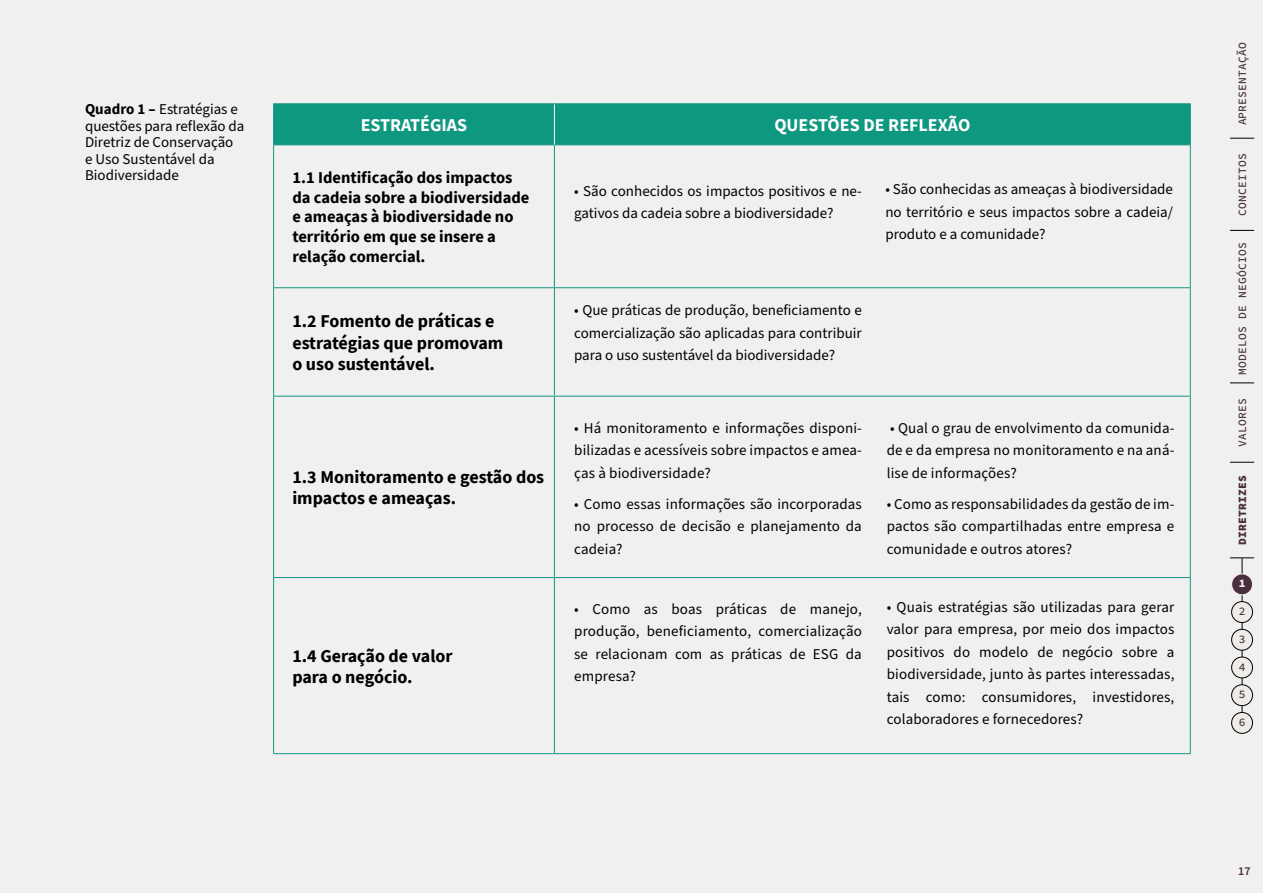
<style>
.page{position:relative;width:1263px;height:893px;background:#f0f0f0}
.page>*{position:absolute;margin:0;border:0;box-sizing:border-box;transform-origin:0 0}
.t1{font:700 18px/21.6px "Source Sans Pro";color:#000}
.t2{font:700 18px "Source Sans Pro";color:#fff}
.t3{font:700 16.5px/19.8px "Source Sans Pro";color:#000}
.t4{font:15px/22.5px "Source Sans Pro";color:#000;text-align:justify}
.t5{font:600 12px "Source Sans Pro";color:#4a2e40}
.t6{font:11.25px "Source Code Variable";letter-spacing:.02em;color:#4a2f40}
.t7{font:11.25px "Source Code Variable";color:#fcede2}
.s1{font-weight:700}
</style>
<div class="page">
<div style="left:274px;top:104px;width:916px;height:40px;background:#0e9880"></div>
<hr style="left:554px;top:145px;width:1px;height:142px;background:#179780">
<hr style="left:273px;top:287px;width:281px;height:1px;background:#179780">
<hr style="left:554px;top:287px;width:637px;height:1px;background:#179780">
<hr style="left:554px;top:288px;width:1px;height:108px;background:#179780">
<hr style="left:273px;top:396px;width:281px;height:1px;background:#179780">
<hr style="left:554px;top:396px;width:637px;height:1px;background:#179780">
<hr style="left:554px;top:397px;width:1px;height:180px;background:#179780">
<hr style="left:273px;top:577px;width:281px;height:1px;background:#179780">
<hr style="left:554px;top:577px;width:637px;height:1px;background:#179780">
<hr style="left:554px;top:578px;width:1px;height:175px;background:#179780">
<hr style="left:273px;top:144px;width:281px;height:1px;background:#179780">
<hr style="left:554px;top:144px;width:637px;height:1px;background:#179780">
<hr style="left:554px;top:104px;width:1px;height:40px;background:#fff">
<hr style="left:273px;top:103px;width:281px;height:1px;background:#179780">
<hr style="left:273px;top:104px;width:1px;height:40px;background:#179780">
<hr style="left:554px;top:103px;width:637px;height:1px;background:#179780">
<hr style="left:1190px;top:104px;width:1px;height:40px;background:#179780">
<hr style="left:273px;top:145px;width:1px;height:142px;background:#179780">
<hr style="left:1190px;top:145px;width:1px;height:142px;background:#179780">
<hr style="left:273px;top:288px;width:1px;height:108px;background:#179780">
<hr style="left:1190px;top:288px;width:1px;height:108px;background:#179780">
<hr style="left:273px;top:397px;width:1px;height:180px;background:#179780">
<hr style="left:1190px;top:397px;width:1px;height:180px;background:#179780">
<hr style="left:273px;top:578px;width:1px;height:175px;background:#179780">
<hr style="left:1190px;top:578px;width:1px;height:175px;background:#179780">
<hr style="left:273px;top:753px;width:281px;height:1px;background:#179780">
<hr style="left:554px;top:753px;width:637px;height:1px;background:#179780">
<svg style="left:1230px;top:138px;width:24px;height:1px"></svg>
<svg style="left:1230px;top:230px;width:24px;height:1px"></svg>
<svg style="left:1230px;top:383px;width:24px;height:1px"></svg>
<svg style="left:1230px;top:462px;width:24px;height:1px"></svg>
<svg style="left:1230px;top:558px;width:24px;height:1px"></svg>
<hr style="left:1242px;top:558px;width:1px;height:165px;background:#000">
<div style="left:1231px;top:602px;width:21px;height:20px;background:#efece8;border-radius:50%"></div>
<div style="left:1231px;top:601px;width:22px;height:22px;border:1px solid #000;border-radius:50%"></div>
<div style="left:1231px;top:657px;width:21px;height:21px;background:#efece8;border-radius:50%"></div>
<div style="left:1231px;top:657px;width:22px;height:21px;border:1px solid #000;border-radius:50%"></div>
<div style="left:1231px;top:712px;width:21px;height:21px;background:#efece8;border-radius:50%"></div>
<div style="left:1231px;top:712px;width:22px;height:21px;border:1px solid #000;border-radius:50%"></div>
<div style="left:1231px;top:574px;width:21px;height:21px;background:#4a2f40;border-radius:50%"></div>
<div style="left:1231px;top:574px;width:22px;height:21px;border:1px solid #fcede2;border-radius:50%"></div>
<div style="left:1231px;top:629px;width:21px;height:21px;background:#efece8;border-radius:50%"></div>
<div style="left:1231px;top:629px;width:22px;height:21px;border:1px solid #000;border-radius:50%"></div>
<div style="left:1231px;top:685px;width:21px;height:21px;background:#efece8;border-radius:50%"></div>
<div style="left:1231px;top:684px;width:22px;height:22px;border:1px solid #000;border-radius:50%"></div>
<p class="t4" style="left:85px;top:102px;width:161px;line-height:16.5px;text-align:left"><span class="s1">Quadro 1 –</span> Estratégias e questões para reflexão da<br>Diretriz de Conservação e Uso Sustentável da<br>Biodiversidade</p>
<p class="t2" style="left:361px;top:113px;width:108px">ESTRATÉGIAS</p>
<p class="t2" style="left:774px;top:113px;width:198px">QUESTÕES DE REFLEXÃO</p>
<p class="t3" style="left:292px;top:167px;width:239px">1.1 Identificação dos impactos da cadeia sobre a biodiversidade e ameaças à biodiversidade no território em que se insere a relação comercial.</p>
<p class="t4" style="left:885px;top:178px;width:289px">• São conhecidas as ameaças à biodiversidade no território e seus impactos sobre a cadeia/ produto e a comunidade?</p>
<p class="t4" style="left:574px;top:180px;width:289px">• São conhecidos os impactos positivos e ne&shy;gativos da cadeia sobre a biodiversidade?</p>
<p class="t1" style="left:292px;top:310px;width:212px">1.2 Fomento de práticas e estratégias que promovam o uso sustentável.</p>
<p class="t1" style="left:292px;top:466px;width:253px">1.3 Monitoramento e gestão dos impactos e ameaças.</p>
<p class="t1" style="left:292px;top:644px;width:162px">1.4 Geração de valor para o negócio.</p>
<p class="t4" style="left:574px;top:300px;width:289px">• Que práticas de produção, beneficiamento e comercialização são aplicadas para contribuir para o uso sustentável da biodiversidade?</p>
<p class="t4" style="left:574px;top:417px;width:289px">• Há monitoramento e informações disponi&shy;bilizadas e acessíveis sobre impactos e amea&shy;ças à biodiversidade?</p>
<p class="t4" style="left:574px;top:493px;width:289px">• Como essas informações são incorporadas no processo de decisão e planejamento da cadeia?</p>
<p class="t4" style="left:574px;top:598px;width:289px">• Como as boas práticas de manejo, produção, beneficiamento, comercialização se relacionam com as práticas de ESG da empresa?</p>
<p class="t4" style="left:887px;top:417px;width:289px">• Qual o grau de envolvimento da comunida&shy;de e da empresa no monitoramento e na aná&shy;lise de informações?</p>
<p class="t4" style="left:887px;top:493px;width:289px">• Como as responsabilidades da gestão de im&shy;pactos são compartilhadas entre empresa e comunidade e outros atores?</p>
<p class="t4" style="left:887px;top:596px;width:289px">• Quais estratégias são utilizadas para gerar valor para empresa, por meio dos impactos positivos do modelo de negócio sobre a biodiversidade, junto às partes interessadas, tais como: consumidores, investidores, colaboradores e fornecedores?</p>
<p class="t6" style="left:1234px;top:125px;width:85px;rotate:-90deg">APRESENTAÇÃO</p>
<p class="t6" style="left:1234px;top:216px;width:64px;rotate:-90deg">CONCEITOS</p>
<p class="t6" style="left:1234px;top:375px;width:134px;rotate:-90deg">MODELOS DE NEGÓCIOS</p>
<p class="t6" style="left:1234px;top:447px;width:50px;rotate:-90deg">VALORES</p>
<p class="t6" style="left:1234px;top:545px;width:71px;rotate:-90deg">DIRETRIZES</p>
<p class="t7" style="left:1239px;top:575px;width:8px">1</p>
<p class="t6" style="left:1239px;top:603px;width:8px">2</p>
<p class="t6" style="left:1239px;top:631px;width:8px">3</p>
<p class="t6" style="left:1239px;top:659px;width:8px">4</p>
<p class="t6" style="left:1239px;top:686px;width:8px">5</p>
<p class="t6" style="left:1239px;top:714px;width:8px">6</p>
<p class="t5" style="left:1238px;top:863px;width:14px">17</p>
</div>
